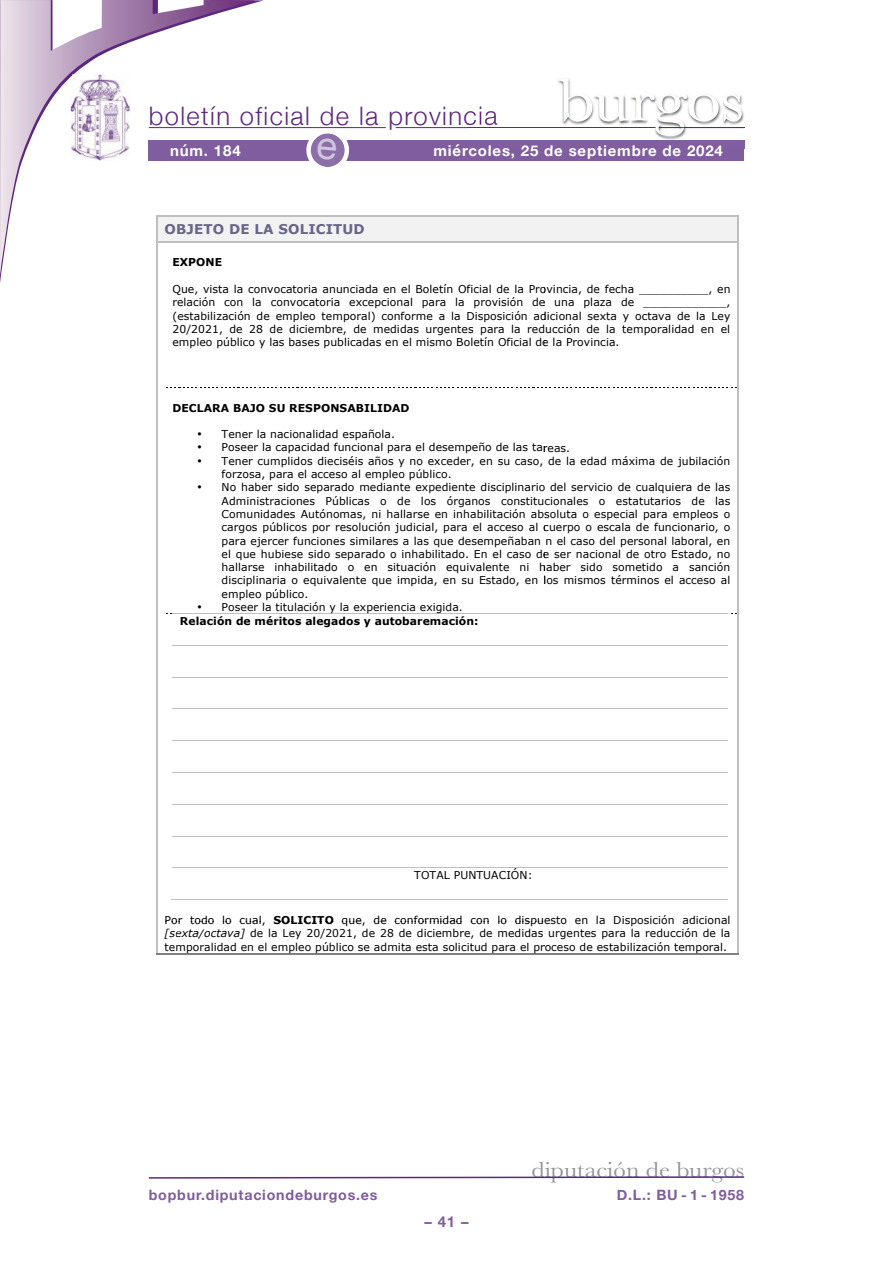
<style>
.page{position:relative;width:893px;height:1263px;background:#fff}
.page>*{position:absolute;margin:0;border:0;box-sizing:border-box;transform-origin:0 0}
.t1{font:63px "Baskerville";letter-spacing:-.01em;color:#fff;scale:1.12 1}
.t2{font:300 25.5px "Helvetica Neue";letter-spacing:.055em;color:#5c2781}
.t3{font:22.5px "Baskerville";color:#939598;scale:1.12 1}
.t4{font:700 15px "Helvetica Neue";letter-spacing:.055em;color:#fff}
.t5{font:700 15px "Helvetica Neue";color:#7f5d9e}
.t6{font:700 14.25px "Helvetica Neue";letter-spacing:.055em;color:#7f5d9e}
.t7{font:700 13.5px "Verdana";letter-spacing:.015em;color:#686489}
.t8{font:10.8px/13.4px "Verdana";letter-spacing:.005em;color:#000;text-align:justify}
.t9{font:700 10.8px/14.4px "Verdana";letter-spacing:.005em;color:#000;text-align:center}
.s1{font-weight:400}
.s2{font-weight:700}
.s3{font-style:italic}
</style>
<div class="page">
<hr style="left:396px;top:127px;width:348px;height:1px;background:#5c2781">
<hr style="left:149px;top:127px;width:237px;height:1px;background:#5c2781">
<svg style="left:0;top:0;width:255px;height:275px"></svg>
<div style="left:149px;top:140px;width:595px;height:20px;background:#7f5d9e"></div>
<svg style="left:148px;top:1176px;width:597px;height:3px"></svg>
<img style="left:468px;top:78px;width:277px;height:71px">
<img style="left:468px;top:127px;width:191px;height:1px">
<img style="left:468px;top:140px;width:276px;height:9px">
<img style="left:468px;top:144px;width:18px;height:5px">
<hr style="left:659px;top:127px;width:85px;height:1px;background:#5c2781">
<img style="left:71px;top:74px;width:59px;height:87px">
<div style="left:151px;top:213px;width:591px;height:767px;background:#fff"></div>
<div style="left:158px;top:217px;width:579px;height:24px;background:#f2f2f2"></div>
<hr style="left:156px;top:215px;width:582px;height:2px;background:#bfbfbf">
<hr style="left:156px;top:217px;width:2px;height:24px;background:#bfbfbf">
<svg style="left:737px;top:217px;width:1px;height:24px"></svg>
<svg style="left:166px;top:387px;width:571px;height:1px"></svg>
<hr style="left:172px;top:613px;width:556px;height:1px;background:#bfbfbf">
<hr style="left:172px;top:645px;width:556px;height:1px;background:#bfbfbf">
<hr style="left:172px;top:677px;width:556px;height:1px;background:#bfbfbf">
<hr style="left:172px;top:708px;width:556px;height:1px;background:#bfbfbf">
<hr style="left:172px;top:740px;width:556px;height:1px;background:#bfbfbf">
<hr style="left:172px;top:772px;width:556px;height:1px;background:#bfbfbf">
<hr style="left:172px;top:804px;width:556px;height:1px;background:#bfbfbf">
<hr style="left:172px;top:835px;width:556px;height:1px;background:#bfbfbf">
<hr style="left:172px;top:867px;width:556px;height:1px;background:#bfbfbf">
<hr style="left:171px;top:899px;width:557px;height:1px;background:#bfbfbf">
<hr style="left:156px;top:241px;width:582px;height:1px;background:#bfbfbf">
<hr style="left:156px;top:242px;width:2px;height:712px;background:#bfbfbf">
<hr style="left:156px;top:953px;width:581px;height:1px;background:#808080">
<hr style="left:737px;top:242px;width:1px;height:712px;background:#bfbfbf">
<svg style="left:306px;top:133px;width:43px;height:34px"></svg>
<h2 class="t2" style="left:149px;top:100px;width:350px">boletín oficial de la provincia</h2>
<h1 class="t1" style="left:558px;top:64px;width:168px">burgos</h1>
<h3 class="t4" style="left:170px;top:141px;width:72px">núm. 184</h3>
<h3 class="t4" style="left:433px;top:141px;width:291px">miércoles, 25 de septiembre de 2024</h3>
<p class="t7" style="left:165px;top:220px;width:202px">OB EJ TO DE LA SOL CI TI UD</p>
<p class="t9" style="left:172px;top:255px;width:51px">EXPONE</p>
<p class="t8" style="left:172px;top:282px;width:560px">Que, vista la convocatoria anunciada en el Boletín Oficial de la Provincia, de fecha __________, en relación con la convocatoria excepcional para la provisión de una plaza de ____________, (estabilización de empleo temporal) conforme a la Disposición adicional sexta y octava de la Ley 20/2021, de 28 de diciembre, de medidas urgentes para la reducción de la temporalidad en el empleo público y las bases publicadas en el mismo Boletín Oficial de la Provincia.</p>
<p class="t9" style="left:172px;top:400px;width:239px">DECLARA BAJO SU RESPONSABILIDAD</p>
<p class="t8" style="left:197px;top:440px;width:375px">• Poseer la capacidad funcional para el desempeño de las tareas.</p>
<p class="t8" style="left:197px;top:454px;width:535px">• Tener cumplidos dieciséis años y no exceder, en su caso, de la edad máxima de jubilación</p>
<p class="t8" style="left:197px;top:480px;width:535px;text-align:right">• No haber sido separado mediante expediente disciplinario del servicio de cualquiera de las Administraciones Públicas o de los órganos constitucionales o estatutarios de las Comunidades Autónomas, ni hallarse en inhabilitación absoluta o especial para empleos o cargos públicos por resolución judicial, para el acceso al cuerpo o escala de funcionario, o para ejercer funciones similares a las que desempeñaban n el caso del personal laboral, en<br>ser nacional de otro Estado, no<br>hallarse inhabilitado o en situación equivalente ni haber sido sometido a sanción disciplinaria o equivalente que impida, en su Estado, en los mismos términos el acceso al</p>
<p class="t8" style="left:197px;top:427px;width:200px">• Tener la nacionalidad española.</p>
<p class="t8" style="left:222px;top:467px;width:232px">forzosa, para el acceso al empleo público.</p>
<p class="t8" style="left:222px;top:547px;width:329px">el que hubiese sido separado o inhabilitado. En el caso de</p>
<p class="t8" style="left:222px;top:587px;width:88px">empleo público.</p>
<p class="t9" style="left:180px;top:599px;width:300px">• <span class="s1">Poseer la titulación y la experiencia exigida.<br></span>Relación de méritos alegados y autobaremación:</p>
<p class="t8" style="left:414px;top:868px;width:120px">TOTAL PUNTUACIÓN:</p>
<p class="t8" style="left:165px;top:913px;width:567px">Por todo lo cual, <span class="s2">SOLICITO</span> que, de conformidad con lo dispuesto en la Disposición adicional <span class="s3">[sexta/octava]</span> de la Ley 20/2021, de 28 de diciembre, de medidas urgentes para la reducción de la temporalidad en el empleo público se admita esta solicitud para el proceso de estabilización temporal.</p>
<h3 class="t3" style="left:531px;top:1157px;width:191px">diputación de burgos</h3>
<h3 class="t6" style="left:149px;top:1186px;width:230px">bopbur.diputaciondeburgos.es</h3>
<h3 class="t6" style="left:617px;top:1186px;width:129px">D.L.: BU - 1 - 1958</h3>
<h3 class="t5" style="left:424px;top:1212px;width:46px">– 41 –</h3>
</div>
